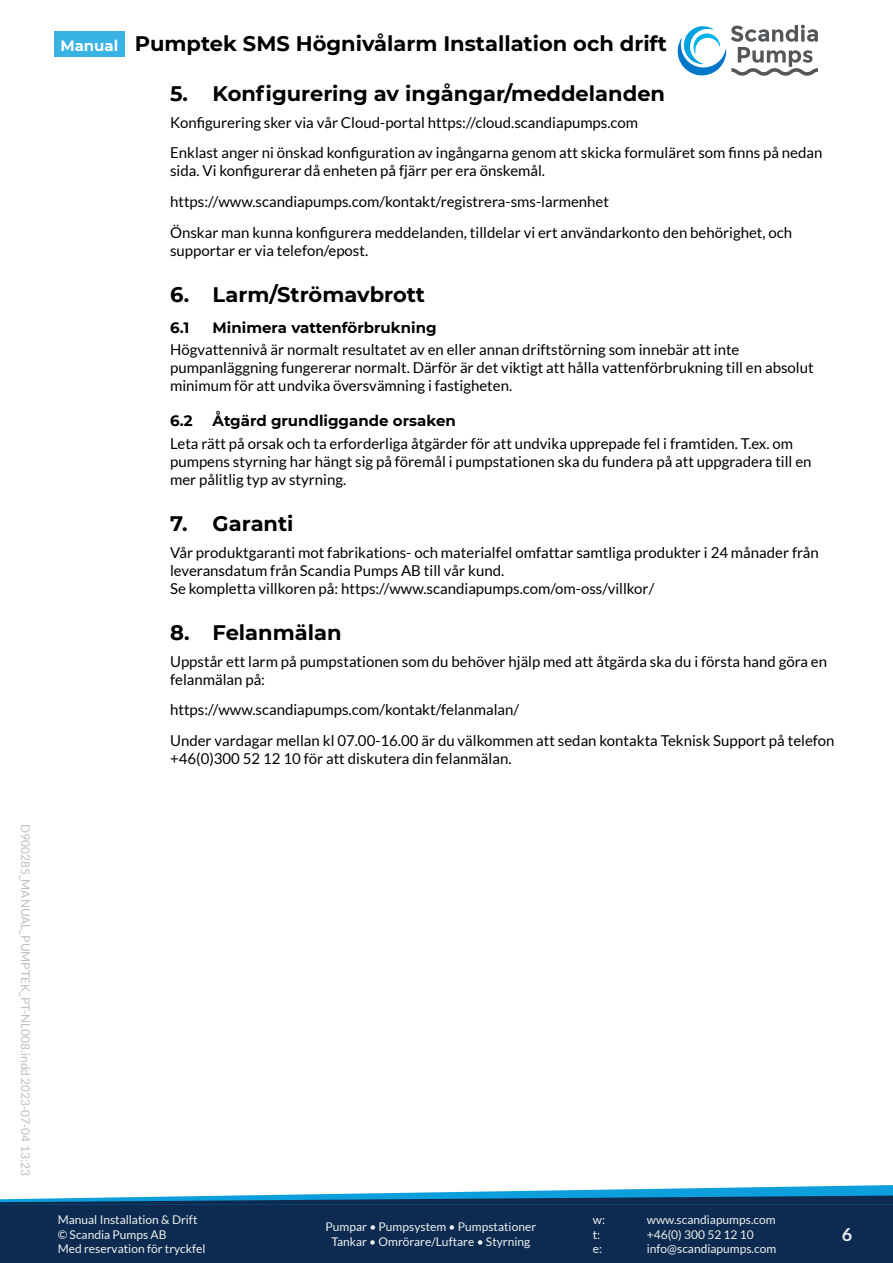
<style>
.page{position:relative;width:893px;height:1263px;background:#fff}
.page>*{position:absolute;margin:0;border:0;box-sizing:border-box;transform-origin:0 0}
.t1{font:700 21px "Montserrat";color:#000}
.t2{font:700 18px "Lato";color:#edf0ef}
.content-m{font:15px/18px "Lato";color:#000}
.t3{font:700 15px "Montserrat";color:#000}
.t4{font:700 15px "Montserrat";color:#fff}
.t5{font:12px/14.4px "Lato";color:#edf0ef}
.t6{font:12px "Lato";color:#c0bebe}
</style>
<div class="page">
<svg style="left:677px;top:25px;width:141px;height:51px"></svg>
<div style="left:0;top:1203px;width:893px;height:60px;background:#0d2b51"></div>
<svg style="left:0;top:1185px;width:893px;height:20px"></svg>
<div style="left:54px;top:32px;width:71px;height:25px;background:#38b3e4"></div>
<p class="t6" style="left:32px;top:824px;width:353px;rotate:90deg">D900285_MANUAL_PUMPTEK_PT-NL008.indd 2023-07-04 13:23</p>
<p class="t4" style="left:60px;top:35px;width:60px">Manual</p>
<h1 class="t1" style="left:135px;top:29px;width:534px">Pumptek SMS Högnivålarm Installation och drift</h1>
<p class="t1" style="left:170px;top:79px;width:496px">5. Konfigurering av ingångar/meddelanden</p>
<p class="content-m" style="left:170px;top:113px;width:470px">Konfigurering sker via vår Cloud-portal https://cloud.scandiapumps.com</p>
<p class="content-m" style="left:170px;top:144px;width:654px">Enklast anger ni önskad konfiguration av ingångarna genom att skicka formuläret som finns på nedan sida. Vi konfigurerar då enheten på fjärr per era önskemål.</p>
<p class="content-m" style="left:170px;top:193px;width:440px">https://www.scandiapumps.com/kontakt/registrera-sms-larmenhet</p>
<p class="content-m" style="left:170px;top:223px;width:624px">Önskar man kunna konfigurera meddelanden, tilldelar vi ert användarkonto den behörighet, och supportar er via telefon/epost.</p>
<p class="t1" style="left:170px;top:280px;width:256px">6. Larm/Strömavbrott</p>
<p class="t3" style="left:170px;top:317px;width:21px">6.1</p>
<p class="t3" style="left:213px;top:317px;width:225px">Minimera vattenförbrukning</p>
<p class="content-m" style="left:170px;top:341px;width:645px">Högvattennivå är normalt resultatet av en eller annan driftstörning som innebär att inte pumpanläggning fungererar normalt. Därför är det viktigt att hålla vattenförbrukning till en absolut minimum för att undvika översvämning i fastigheten.</p>
<p class="t3" style="left:170px;top:410px;width:24px">6.2</p>
<p class="t3" style="left:213px;top:410px;width:245px">Åtgärd grundliggande orsaken</p>
<p class="content-m" style="left:170px;top:434px;width:643px">Leta rätt på orsak och ta erforderliga åtgärder för att undvika upprepade fel i framtiden. T.ex. om pumpens styrning har hängt sig på föremål i pumpstationen ska du fundera på att uppgradera till en mer pålitlig typ av styrning.</p>
<p class="t1" style="left:170px;top:508px;width:125px">7. Garanti</p>
<p class="content-m" style="left:170px;top:543px;width:650px">Vår produktgaranti mot fabrikations- och materialfel omfattar samtliga produkter i 24 månader från leveransdatum från Scandia Pumps AB till vår kund.<br>Se kompletta villkoren på: https://www.scandiapumps.com/om-oss/villkor/</p>
<p class="t1" style="left:170px;top:617px;width:173px">8. Felanmälan</p>
<p class="content-m" style="left:170px;top:652px;width:659px">Uppstår ett larm på pumpstationen som du behöver hjälp med att åtgärda ska du i första hand göra en felanmälan på:</p>
<p class="content-m" style="left:170px;top:701px;width:351px">https://www.scandiapumps.com/kontakt/felanmalan/</p>
<p class="content-m" style="left:170px;top:732px;width:666px">Under vardagar mellan kl 07.00-16.00 är du välkommen att sedan kontakta Teknisk Support på telefon +46(0)300 52 12 10 för att diskutera din felanmälan.</p>
<p class="t5" style="left:58px;top:1213px;width:149px">Manual Installation &amp; Drift © Scandia Pumps AB<br>Med reservation för tryckfel</p>
<p class="t5" style="left:326px;top:1220px;width:212px;text-align:center">Pumpar • Pumpsystem • Pumpstationer<br>Tankar • Omrörare/Luftare • Styrning</p>
<p class="t5" style="left:593px;top:1213px;width:14px">w:</p>
<p class="t5" style="left:647px;top:1213px;width:130px">www.scandiapumps.com</p>
<p class="t5" style="left:593px;top:1227px;width:9px">t:</p>
<p class="t5" style="left:647px;top:1227px;width:108px">+46(0) 300 52 12 10</p>
<p class="t5" style="left:593px;top:1241px;width:11px">e:</p>
<p class="t5" style="left:647px;top:1241px;width:131px">info@scandiapumps.com</p>
<p class="t2" style="left:842px;top:1224px;width:12px">6</p>
</div>
